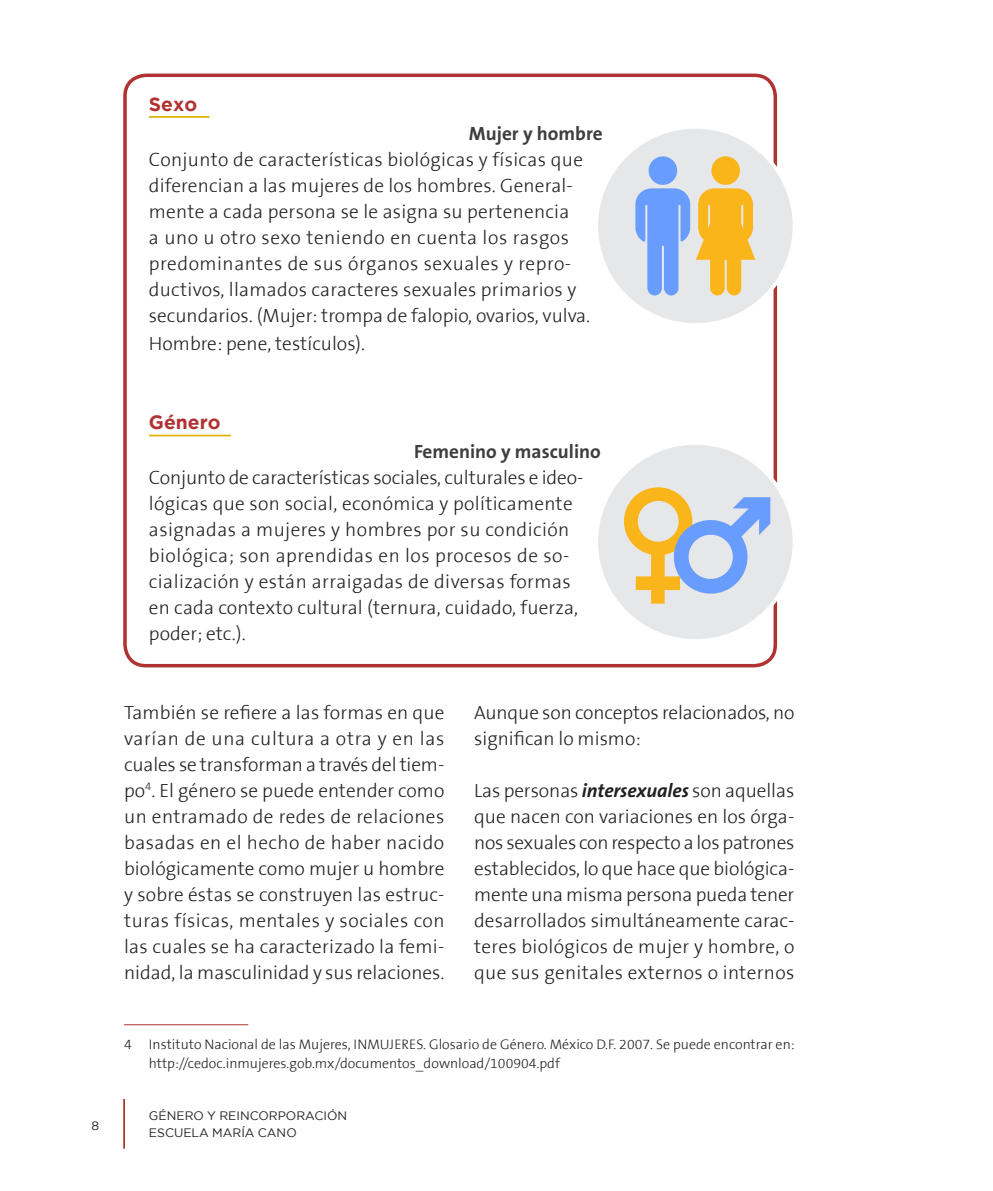
<style>
.page{position:relative;width:993px;height:1191px;background:#fff}
.page>*{position:absolute;margin:0;border:0;box-sizing:border-box;transform-origin:0 0}
.Txt{font:300 19.25px/25.9px "The Sans B3";letter-spacing:.01em;color:#231f20}
.t1{font:700 19.25px "The Sans B7";color:#3e3e3f}
.t2{font:700 19.25px "Gotham";color:#b03231}
.Pie{font:300 14px/18.9px "The Sans B3";color:#231f20}
.t3{font:12.25px/16.4px "Gotham";color:#231f20}
.s1{font-family:"The Sans B7";font-weight:700;font-style:italic}
</style>
<div class="page">
<hr style="left:123px;top:1099px;width:2px;height:49px;background:#b03231">
<div style="left:123px;top:74px;width:653px;height:593px;border:4px solid #b03231;border-radius:21px"></div>
<hr style="left:124px;top:1024px;width:124px;height:1px;background:#b03231">
<div style="left:596px;top:127px;width:198px;height:198px;background:#e6e7e9;border-radius:50%"></div>
<div style="left:648px;top:156px;width:29px;height:29px;background:#699cff;border-radius:50%"></div>
<div style="left:711px;top:156px;width:28px;height:29px;background:#fab51a;border-radius:50%"></div>
<svg style="left:635px;top:188px;width:120px;height:107px"></svg>
<div style="left:594px;top:125px;width:201px;height:202px;border:4px solid #fff;border-radius:50%"></div>
<div style="left:596px;top:443px;width:198px;height:198px;background:#e6e7e9;border-radius:50%"></div>
<svg style="left:623px;top:487px;width:147px;height:116px"></svg>
<div style="left:594px;top:441px;width:201px;height:201px;border:4px solid #fff;border-radius:50%"></div>
<hr style="left:149px;top:116px;width:60px;height:2px;background:#deb308">
<hr style="left:149px;top:434px;width:82px;height:2px;background:#deb308">
<p class="t3" style="left:91px;top:1116px;width:9px">8</p>
<p class="t2" style="left:149px;top:93px;width:50px">Sexo</p>
<p class="t1" style="left:468px;top:123px;width:135px">Mujer y hombre</p>
<p class="Txt" style="left:149px;top:147px;width:442px">Conjunto de características biológicas y físicas que diferencian a las mujeres de los hombres. General&shy;mente a cada persona se le asigna su pertenencia<br>a uno u otro sexo teniendo en cuenta los rasgos predominantes de sus órganos sexuales y repro&shy;ductivos, llamados caracteres sexuales primarios y secundarios. (Mujer: trompa de falopio, ovarios, vulva.</p>
<p class="Txt" style="left:149px;top:332px;width:217px">Hombre: pene, testículos).</p>
<p class="t2" style="left:149px;top:411px;width:73px">Género</p>
<p class="t1" style="left:414px;top:441px;width:188px">Femenino y masculino</p>
<p class="Txt" style="left:149px;top:465px;width:436px">Conjunto de características sociales, culturales e ideo&shy;lógicas que son social, económica y políticamente asignadas a mujeres y hombres por su condición biológica; son aprendidas en los procesos de so&shy;cialización y están arraigadas de diversas formas en cada contexto cultural (ternura, cuidado, fuerza, poder; etc.).</p>
<p class="Txt" style="left:124px;top:700px;width:322px;text-align:justify">También se refiere a las formas en que varían de una cultura a otra y en las cuales se transforman a través del tiem&shy;po<sup>4</sup>. El género se puede entender como un entramado de redes de relaciones basadas en el hecho de haber nacido biológicamente como mujer u hombre y sobre éstas se construyen las estruc&shy;turas físicas, mentales y sociales con las cuales se ha caracterizado la femi&shy;nidad, la masculinidad y sus relaciones.</p>
<p class="Txt" style="left:474px;top:700px;width:322px">Aunque son conceptos relacionados, no significan lo mismo:</p>
<p class="Txt" style="left:474px;top:778px;width:322px;text-align:justify">Las personas <span class="s1">intersexuales</span> son aquellas que nacen con variaciones en los órga&shy;nos sexuales con respecto a los patrones establecidos, lo que hace que biológica&shy;mente una misma persona pueda tener desarrollados simultáneamente carac&shy;teres biológicos de mujer y hombre, o que sus genitales externos o internos</p>
<p class="Pie" style="left:149px;top:1035px;width:647px;text-indent:-25px">4 Instituto Nacional de las Mujeres, INMUJERES. Glosario de Género. México D.F. 2007. Se puede encontrar en: http://cedoc.inmujeres.gob.mx/documentos_download/100904.pdf</p>
<p class="t3" style="left:149px;top:1107px;width:200px">GÉNERO Y REINCORPORACIÓN<br>ESCUELA MARÍA CANO</p>
</div>
